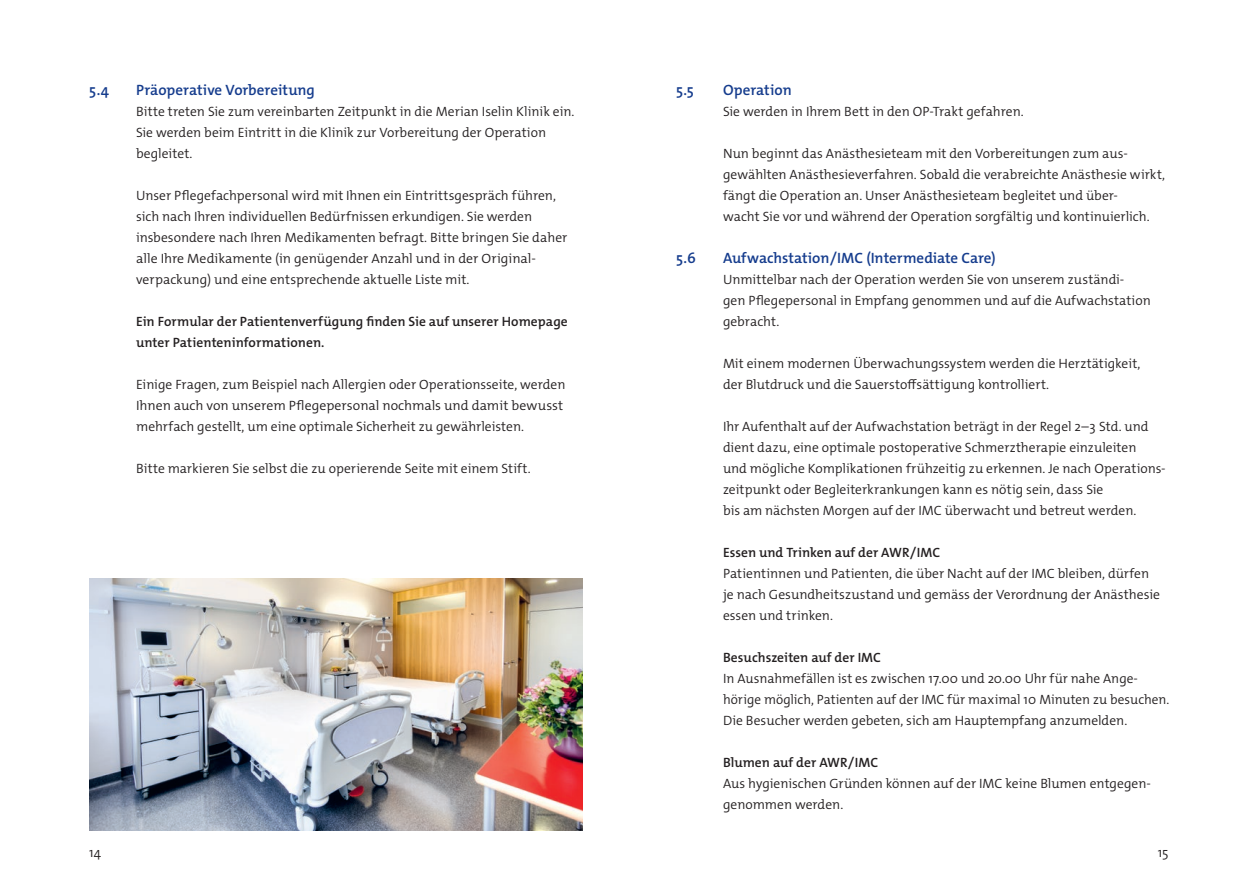
<style>
.page{position:relative;width:1259px;height:893px;background:#fff}
.page>*{position:absolute;margin:0;border:0;box-sizing:border-box;transform-origin:0 0}
.t1{font:600 15px "The Mix Os F";color:#153c8d}
.t2{font:300 13.5px/21px "The Mix Os F";color:#231f20}
.t3{font:600 13.5px/21px "The Mix Os F";letter-spacing:.005em;color:#231f20}
</style>
<div class="page">
<img style="left:89px;top:578px;width:494px;height:252px">
<p class="t1" style="left:89px;top:80px;width:21px">5.4</p>
<p class="t1" style="left:136px;top:80px;width:180px">Präoperative Vorbereitung</p>
<p class="t2" style="left:136px;top:101px;width:440px">Bitte treten Sie zum vereinbarten Zeitpunkt in die Merian Iselin Klinik ein.<br>Sie werden beim Eintritt in die Klinik zur Vorbereitung der Operation begleitet.</p>
<p class="t2" style="left:136px;top:185px;width:433px">Unser Pflegefachpersonal wird mit Ihnen ein Eintrittsgespräch führen, sich nach Ihren individuellen Bedürfnissen erkundigen. Sie werden insbesondere nach Ihren Medikamenten befragt. Bitte bringen Sie daher alle Ihre Medikamente (in genügender Anzahl und in der Original&shy;verpackung) und eine entsprechende aktuelle Liste mit.</p>
<p class="t3" style="left:136px;top:311px;width:433px">Ein Formular der Patientenverfügung finden Sie auf unserer Homepage unter Patienteninformationen.</p>
<p class="t2" style="left:136px;top:374px;width:431px">Einige Fragen, zum Beispiel nach Allergien oder Operationsseite, werden<br>Ihnen auch von unserem Pflegepersonal nochmals und damit bewusst mehrfach gestellt, um eine optimale Sicherheit zu gewährleisten.</p>
<p class="t2" style="left:136px;top:458px;width:396px">Bitte markieren Sie selbst die zu operierende Seite mit einem Stift.</p>
<p class="t1" style="left:676px;top:80px;width:19px">5.5</p>
<p class="t1" style="left:723px;top:80px;width:70px">Operation</p>
<p class="t2" style="left:723px;top:101px;width:302px">Sie werden in Ihrem Bett in den OP-Trakt gefahren.</p>
<p class="t2" style="left:723px;top:143px;width:443px">Nun beginnt das Anästhesieteam mit den Vorbereitungen zum aus&shy;gewählten Anästhesieverfahren. Sobald die verabreichte Anästhesie wirkt, fängt die Operation an. Unser Anästhesieteam begleitet und über-<br>wacht Sie vor und während der Operation sorgfältig und kontinuierlich.</p>
<p class="t1" style="left:676px;top:248px;width:21px">5.6</p>
<p class="t1" style="left:723px;top:248px;width:274px">Aufwachstation/IMC (Intermediate Care)</p>
<p class="t2" style="left:723px;top:269px;width:429px">Unmittelbar nach der Operation werden Sie von unserem zuständi-<br>gen Pflegepersonal in Empfang genommen und auf die Aufwachstation gebracht.</p>
<p class="t2" style="left:723px;top:353px;width:419px">Mit einem modernen Überwachungssystem werden die Herztätigkeit, der Blutdruck und die Sauerstoffsättigung kontrolliert.</p>
<p class="t2" style="left:723px;top:416px;width:444px">Ihr Aufenthalt auf der Aufwachstation beträgt in der Regel 2–3 Std. und dient dazu, eine optimale postoperative Schmerztherapie einzuleiten<br>und mögliche Komplikationen frühzeitig zu erkennen. Je nach Operations&shy;zeitpunkt oder Begleiterkrankungen kann es nötig sein, dass Sie<br>bis am nächsten Morgen auf der IMC überwacht und betreut werden.</p>
<p class="t3" style="left:723px;top:542px;width:218px">Essen und Trinken auf der AWR/IMC</p>
<p class="t2" style="left:723px;top:563px;width:438px">Patientinnen und Patienten, die über Nacht auf der IMC bleiben, dürfen je nach Gesundheitszustand und gemäss der Verordnung der Anästhesie essen und trinken.</p>
<p class="t3" style="left:723px;top:647px;width:159px">Besuchszeiten auf der IMC</p>
<p class="t2" style="left:723px;top:668px;width:448px">In Ausnahmefällen ist es zwischen 17.00 und 20.00 Uhr für nahe Ange&shy;hörige möglich, Patienten auf der IMC für maximal 10 Minuten zu besuchen.<br>Die Besucher werden gebeten, sich am Hauptempfang anzumelden.</p>
<p class="t3" style="left:723px;top:752px;width:157px">Blumen auf der AWR/IMC</p>
<p class="t2" style="left:723px;top:773px;width:429px">Aus hygienischen Gründen können auf der IMC keine Blumen entgegen&shy;genommen werden.</p>
<p class="t2" style="left:89px;top:842px;width:13px">14</p>
<p class="t2" style="left:1158px;top:842px;width:12px">15</p>
</div>
